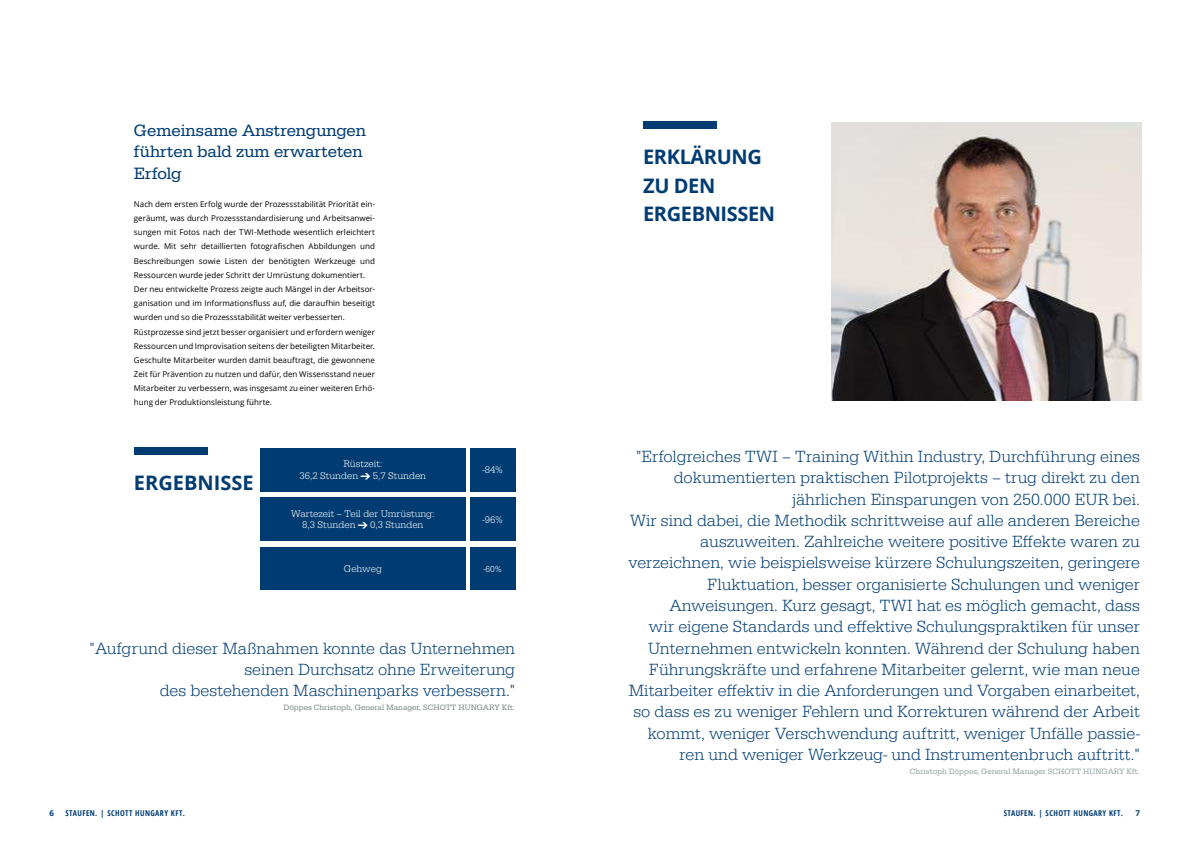
<style>
.page{position:relative;width:1191px;height:842px;background:#fff}
.page>*{position:absolute;margin:0;border:0;box-sizing:border-box;transform-origin:0 0}
.t1{font:700 20px/28.3px "Open Sans";letter-spacing:-.02em;color:#003c72}
.t2{font:700 20px "Open Sans";color:#003c72}
.t3{font:17px/21.3px "Serifa D";color:#003c72}
.t4{font:300 16.8px/21.3px "Serifa D";color:#003c72;text-align:right}
.t5{font:300 10px/11.5px "Serifa D";color:#fff}
.t6{font:300 9px "Serifa D";color:#fff}
.t7{font:8px/14.2px "Open Sans";color:#000}
.t8{font:700 condensed 8px "Open Sans";letter-spacing:.05em;color:#003c72}
.t9{font:8px "Serifa D";color:#7d878b}
.t10{font:8px "Serifa D";color:#94a3a2}
.t11{font:700 8px "Open Sans";color:#003c72}
.s1{font-stretch:normal}
</style>
<div class="page">
<img style="left:832px;top:122px;width:309px;height:279px">
<div style="left:643px;top:122px;width:73px;height:7px;background:#003c72"></div>
<div style="left:260px;top:448px;width:205px;height:43px;background:#003c72"></div>
<div style="left:470px;top:448px;width:45px;height:43px;background:#003c72"></div>
<div style="left:260px;top:498px;width:205px;height:43px;background:#003c72"></div>
<div style="left:470px;top:498px;width:45px;height:43px;background:#003c72"></div>
<div style="left:260px;top:547px;width:205px;height:42px;background:#003c72"></div>
<div style="left:470px;top:547px;width:45px;height:43px;background:#003c72"></div>
<div style="left:134px;top:448px;width:73px;height:7px;background:#003c72"></div>
<p class="t3" style="left:134px;top:121px;width:234px">Gemeinsame Anstrengungen führten bald zum erwarteten<br>Erfolg</p>
<p class="t7" style="left:134px;top:198px;width:242px">Nach dem ersten Erfolg wurde der Prozessstabilität Priorität ein&shy;geräumt, was durch Prozessstandardisierung und Arbeitsanwei&shy;sungen mit Fotos nach der TWI-Methode wesentlich erleichtert wurde. Mit sehr detaillierten fotogra昀椀schen Abbildungen und Beschreibungen sowie Listen der benötigten Werkzeuge und Ressourcen wurde jeder Schritt der Umrüstung dokumentiert.<br>Der neu entwickelte Prozess zeigte auch Mängel in der Arbeitsor&shy;ganisation und im Informations昀氀uss auf, die daraufhin beseitigt wurden und so die Prozessstabilität weiter verbesserten.<br>Rüstprozesse sind jetzt besser organisiert und erfordern weniger Ressourcen und Improvisation seitens der beteiligten Mitarbeiter.<br>Geschulte Mitarbeiter wurden damit beauftragt, die gewonnene Zeit für Prävention zu nutzen und dafür, den Wissensstand neuer Mitarbeiter zu verbessern, was insgesamt zu einer weiteren Erhö&shy;hung der Produktionsleistung führte.</p>
<p class="t2" style="left:134px;top:475px;width:121px">ERGEBNISSE</p>
<p class="t5" style="left:299px;top:459px;width:84px;text-indent:44px">Rüstzeit:<br>36,2 Stunden</p>
<p class="t5" style="left:373px;top:470px;width:55px">5,7 Stunden</p>
<p class="t5" style="left:302px;top:508px;width:134px;text-indent:-11px">Wartezeit – Teil der Umrüstung:<br>8,3 Stunden</p>
<p class="t5" style="left:370px;top:520px;width:55px">0,3 Stunden</p>
<p class="t5" style="left:482px;top:465px;width:22px">-84%</p>
<p class="t5" style="left:482px;top:515px;width:22px">-96%</p>
<p class="t5" style="left:344px;top:563px;width:40px">Gehweg</p>
<p class="t6" style="left:483px;top:566px;width:20px">-60%</p>
<p class="t4" style="left:90px;top:639px;width:427px">"Aufgrund dieser Maßnahmen konnte das Unternehmen seinen Durchsatz ohne Erweiterung<br>des bestehenden Maschinenparks verbessern."</p>
<p class="t9" style="left:283px;top:705px;width:233px">Döppes Christoph, General Manager, SCHOTT HUNGARY Kft.</p>
<p class="t1" style="left:643px;top:145px;width:133px">ERKLÄRUNG<br>ZU DEN<br>ERGEBNISSEN</p>
<p class="t4" style="left:628px;top:447px;width:513px">"Erfolgreiches TWI – Training Within Industry, Durchführung eines dokumentierten praktischen Pilotprojekts – trug direkt zu den jährlichen Einsparungen von 250.000 EUR bei.<br>Wir sind dabei, die Methodik schrittweise auf alle anderen Bereiche auszuweiten. Zahlreiche weitere positive Effekte waren zu verzeichnen, wie beispielsweise kürzere Schulungszeiten, geringere Fluktuation, besser organisierte Schulungen und weniger Anweisungen. Kurz gesagt, TWI hat es möglich gemacht, dass<br>wir eigene Standards und effektive Schulungspraktiken für unser Unternehmen entwickeln konnten. Während der Schulung haben Führungskräfte und erfahrene Mitarbeiter gelernt, wie man neue Mitarbeiter effektiv in die Anforderungen und Vorgaben einarbeitet, so dass es zu weniger Fehlern und Korrekturen während der Arbeit kommt, weniger Verschwendung auftritt, weniger Unfälle passie&shy;ren und weniger Werkzeug- und Instrumentenbruch auftritt."</p>
<p class="t10" style="left:910px;top:768px;width:231px">Christoph Döppes, General Manager SCHOTT HUNGARY Kft.</p>
<p class="t8" style="left:50px;top:808px;width:137px"><span class="s1">6</span> STAUFEN. <span class="s1">|</span> SCHOTT HUNGARY KFT.</p>
<p class="t8" style="left:1003px;top:808px;width:121px">STAUFEN. <span class="s1">|</span> SCHOTT HUNGARY KFT.</p>
<p class="t11" style="left:1135px;top:810px;width:6px">7</p>
</div>
